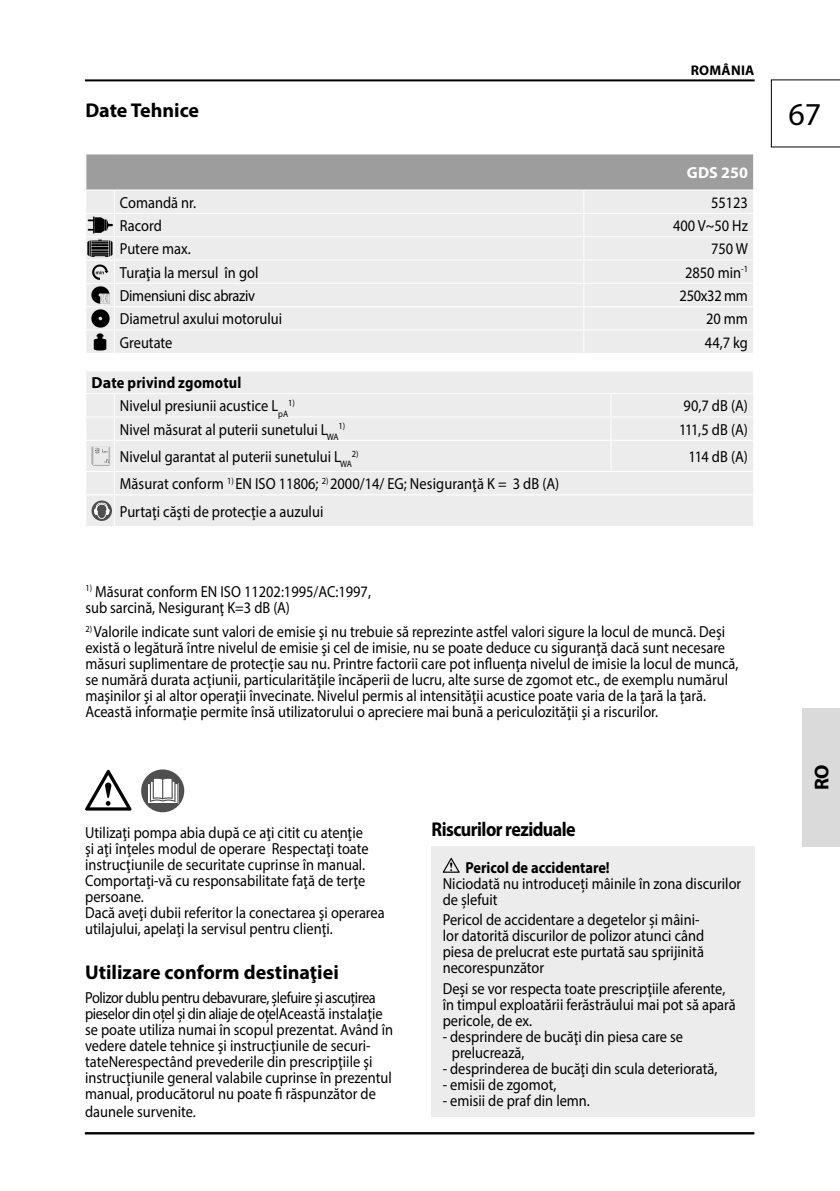
<style>
.page{position:relative;width:840px;height:1191px;background:#fff}
.page>*{position:absolute;margin:0;border:0;box-sizing:border-box;transform-origin:0 0}
.t1{font:32px "Myriad Pro";color:#000}
.Überschrift{font:700 20px "Myriad Pro";letter-spacing:-.005em;color:#000}
.Überschrift-2{font:700 20px "Myriad Pro";letter-spacing:-.03em;color:#000;scale:.9 1}
.Technische_Daten{font:16px/16px "Myriad Pro";color:#000;scale:.9 1}
.Technische_Daten-2{font:16px "Myriad Pro";letter-spacing:-.02em;color:#000;scale:.9 1}
.t2{font:700 16px "Myriad Pro";letter-spacing:.015em;color:#000}
.t3{font:700 16px "Myriad Pro";letter-spacing:.01em;color:#fff}
.Sprache{font:700 14px "Myriad Pro";letter-spacing:.02em;color:#000}
.t4{font:9.4px "Myriad Pro";color:#000;scale:.9 1}
.s1{font-weight:700}
</style>
<div class="page">
<hr style="left:85px;top:1132px;width:668px;height:2px;background:#000">
<hr style="left:85px;top:79px;width:669px;height:2px;background:#000">
<svg style="left:770px;top:79px;width:69px;height:69px"></svg>
<svg style="left:86px;top:154px;width:667px;height:199px;background:#dedede"></svg>
<img style="left:87px;top:216px;width:26px;height:18px">
<img style="left:87px;top:240px;width:26px;height:17px">
<img style="left:91px;top:263px;width:18px;height:17px">
<img style="left:91px;top:286px;width:18px;height:18px">
<img style="left:91px;top:310px;width:18px;height:17px">
<img style="left:94px;top:333px;width:12px;height:17px">
<div style="left:86px;top:371px;width:666px;height:155px;background:#ececec"></div>
<hr style="left:114px;top:393px;width:496px;height:1px;background:#fff">
<hr style="left:610px;top:393px;width:143px;height:1px;background:#fff">
<hr style="left:114px;top:416px;width:496px;height:1px;background:#fff">
<hr style="left:610px;top:416px;width:143px;height:1px;background:#fff">
<svg style="left:610px;top:394px;width:1px;height:46px"></svg>
<svg style="left:752px;top:371px;width:1px;height:69px"></svg>
<div style="left:86px;top:371px;width:29px;height:70px;background:#ececec"></div>
<hr style="left:114px;top:440px;width:496px;height:1px;background:#fff">
<hr style="left:114px;top:441px;width:1px;height:30px;background:#fff">
<hr style="left:610px;top:440px;width:143px;height:1px;background:#fff">
<hr style="left:610px;top:441px;width:1px;height:30px;background:#fff">
<hr style="left:114px;top:471px;width:496px;height:1px;background:#fff">
<hr style="left:610px;top:471px;width:143px;height:1px;background:#fff">
<svg style="left:752px;top:472px;width:1px;height:22px"></svg>
<hr style="left:114px;top:494px;width:496px;height:1px;background:#fff">
<hr style="left:610px;top:494px;width:143px;height:1px;background:#fff">
<img style="left:91px;top:446px;width:19px;height:20px">
<svg style="left:86px;top:471px;width:29px;height:55px"></svg>
<div style="left:141px;top:769px;width:43px;height:43px;background:#4f4f4f;border-radius:50%"></div>
<svg style="left:148px;top:778px;width:30px;height:25px"></svg>
<svg style="left:85px;top:769px;width:47px;height:41px"></svg>
<div style="left:431px;top:846px;width:323px;height:271px;background:#ececec"></div>
<svg style="left:442px;top:857px;width:17px;height:15px"></svg>
<div style="left:801px;top:708px;width:38px;height:138px;background:#dadada"></div>
<p class="Überschrift" style="left:85px;top:97px;width:115px">Date Tehnice</p>
<p class="Sprache" style="left:690px;top:61px;width:65px">ROMÂNIA</p>
<p class="t3" style="left:686px;top:162px;width:63px">GDS 250</p>
<p class="Technische_Daten" style="left:120px;top:194px;width:86px">Comandă nr.</p>
<p class="Technische_Daten" style="left:710px;top:194px;width:43px">55123</p>
<p class="Technische_Daten" style="left:120px;top:217px;width:48px">Racord</p>
<p class="Technische_Daten" style="left:672px;top:217px;width:85px">400 V~50 Hz</p>
<p class="Technische_Daten" style="left:120px;top:241px;width:80px">Putere max.</p>
<p class="Technische_Daten" style="left:710px;top:241px;width:42px">750 W</p>
<p class="Technische_Daten" style="left:120px;top:264px;width:155px">Turaţia la mersul în gol</p>
<p class="Technische_Daten" style="left:684px;top:264px;width:71px">2850 min<sup>-1</sup></p>
<p class="Technische_Daten-2" style="left:120px;top:286px;width:152px">Dimensiuni disc abraziv</p>
<p class="Technische_Daten-2" style="left:679px;top:286px;width:77px">250x32 mm</p>
<p class="Technische_Daten" style="left:120px;top:311px;width:182px">Diametrul axului motorului</p>
<p class="Technische_Daten" style="left:705px;top:311px;width:48px">20 mm</p>
<p class="Technische_Daten" style="left:120px;top:334px;width:60px">Greutate</p>
<p class="Technische_Daten" style="left:704px;top:334px;width:49px">44,7 kg</p>
<p class="t2" style="left:91px;top:372px;width:151px">Date privind zgomotul</p>
<p class="Technische_Daten" style="left:120px;top:398px;width:188px">Nivelul presiunii acustice L<sub>pA</sub></p>
<p class="t4" style="left:288px;top:397px;width:9px">1)</p>
<p class="Technische_Daten" style="left:683px;top:398px;width:73px">90,7 dB (A)</p>
<p class="Technische_Daten" style="left:120px;top:421px;width:244px">Nivel măsurat al puterii sunetului L<sub>WA</sub></p>
<p class="t4" style="left:338px;top:420px;width:9px">1)</p>
<p class="Technische_Daten" style="left:678px;top:421px;width:78px">111,5 dB (A)</p>
<p class="Technische_Daten" style="left:120px;top:448px;width:259px">Nivelul garantat al puterii sunetului L<sub>WA</sub></p>
<p class="t4" style="left:352px;top:447px;width:9px">2)</p>
<p class="Technische_Daten" style="left:688px;top:448px;width:67px">114 dB (A)</p>
<p class="Technische_Daten" style="left:120px;top:475px;width:489px">Măsurat conform <sup>1)</sup> EN ISO 11806; <sup>2)</sup> 2000/14/ EG; Nesiguranţă K = 3 dB (A)</p>
<p class="Technische_Daten" style="left:120px;top:503px;width:227px">Purtaţi căşti de protecţie a auzului</p>
<p class="Technische_Daten" style="left:85px;top:583px;width:319px"><sup>1)</sup> Măsurat conform EN ISO 11202:1995/AC:1997, sub sarcină, Nesiguranţ K=3 dB (A)</p>
<p class="Technische_Daten" style="left:85px;top:623px;width:726px"><sup>2)</sup> Valorile indicate sunt valori de emisie şi nu trebuie să reprezinte astfel valori sigure la locul de muncă. Deşi există o legătură între nivelul de emisie şi cel de imisie, nu se poate deduce cu siguranţă dacă sunt necesare măsuri suplimentare de protecţie sau nu. Printre factorii care pot influenţa nivelul de imisie la locul de muncă, se numără durata acţiunii, particularităţile încăperii de lucru, alte surse de zgomot etc., de exemplu numărul maşinilor şi al altor operaţii învecinate. Nivelul permis al intensităţii acustice poate varia de la ţară la ţară.<br>Această informaţie permite însă utilizatorului o apreciere mai bună a periculozităţii şi a riscurilor.</p>
<p class="Technische_Daten" style="left:85px;top:825px;width:334px">Utilizaţi pompa abia după ce aţi citit cu atenţie<br>şi aţi înţeles modul de operare Respectaţi toate instrucţiunile de securitate cuprinse în manual.<br>Comportaţi-vă cu responsabilitate faţă de terţe persoane.<br>Dacă aveţi dubii referitor la conectarea şi operarea utilajului, apelaţi la servisul pentru clienţi.</p>
<p class="Überschrift" style="left:85px;top:959px;width:255px">Utilizare conform destinaţiei</p>
<p class="Technische_Daten" style="left:85px;top:989px;width:343px">Polizor dublu pentru debavurare, șlefuire și ascuțirea pieselor din oțel și din aliaje de oțelAceastă instalaţie se poate utiliza numai în scopul prezentat. Având în vedere datele tehnice şi instrucţiunile de securi&shy;tateNerespectând prevederile din prescripţiile şi instrucţiunile general valabile cuprinse în prezentul manual, producătorul nu poate fi răspunzător de</p>
<p class="Technische_Daten" style="left:85px;top:1103px;width:124px">daunele survenite.</p>
<p class="Überschrift-2" style="left:431px;top:815px;width:162px">Riscurilor reziduale</p>
<p class="Technische_Daten" style="left:442px;top:859px;width:333px;text-indent:23px"><span class="s1">Pericol de accidentare!<br></span>Niciodată nu introduceți mâinile în zona discurilor de șlefuit</p>
<p class="Technische_Daten" style="left:442px;top:911px;width:292px">Pericol de accidentare a degetelor și mâini&shy;lor datorită discurilor de polizor atunci când piesa de prelucrat este purtată sau sprijinită necorespunzător</p>
<p class="Technische_Daten" style="left:442px;top:980px;width:327px">Deşi se vor respecta toate prescripţiile aferente, în timpul exploatării ferăstrăului mai pot să apară pericole, de ex.</p>
<p class="Technische_Daten" style="left:451px;top:1028px;width:258px;text-indent:-9px">- desprindere de bucăţi din piesa care se prelucrează,</p>
<p class="Technische_Daten" style="left:442px;top:1060px;width:306px">- desprinderea de bucăţi din scula deteriorată,</p>
<p class="Technische_Daten" style="left:442px;top:1076px;width:128px">- emisii de zgomot,</p>
<p class="Technische_Daten" style="left:442px;top:1092px;width:165px">- emisii de praf din lemn.</p>
<h1 class="t1" style="left:788px;top:95px;width:34px">67</h1>
<p class="Überschrift" style="left:808px;top:790px;width:28px;rotate:-90deg">RO</p>
</div>
